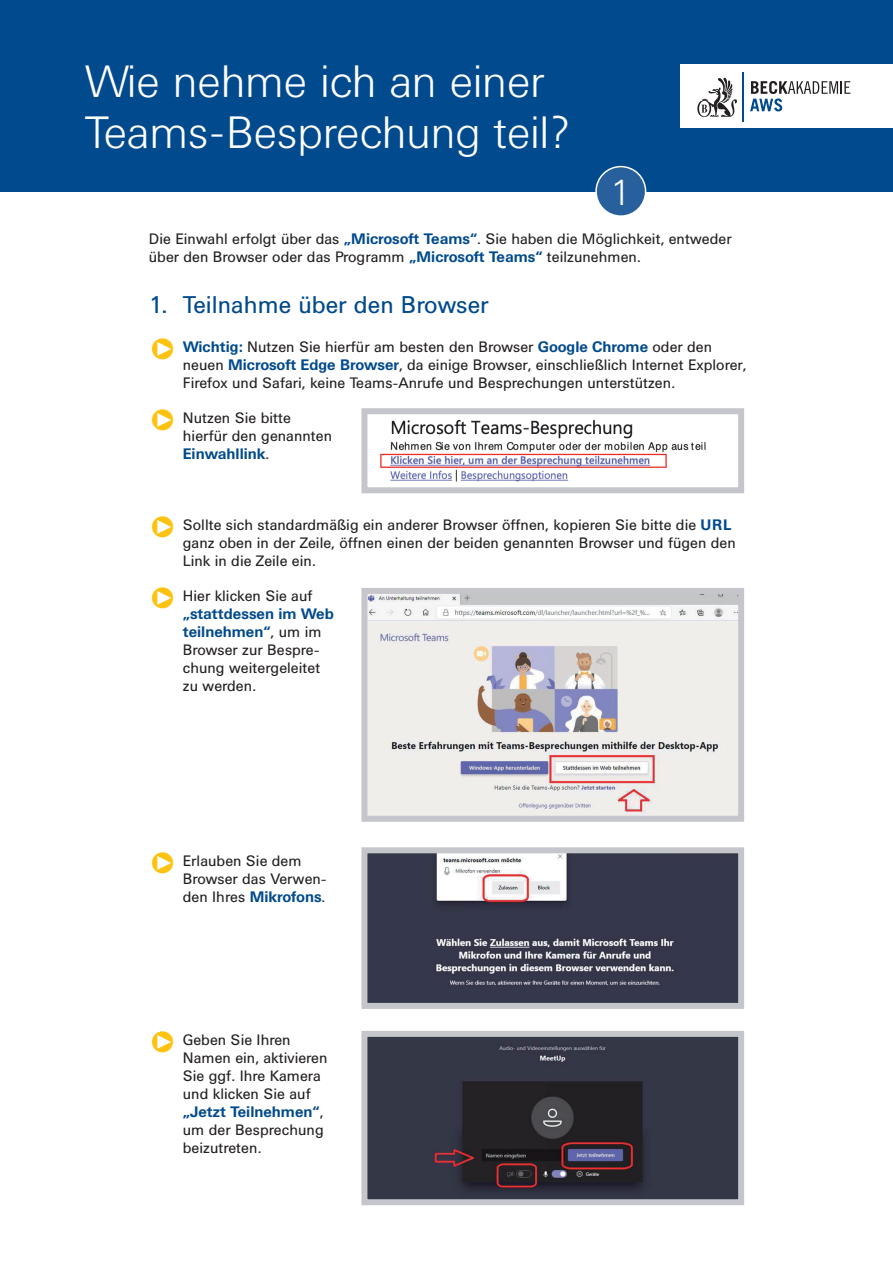
<style>
.page{position:relative;width:893px;height:1263px;background:#fff}
.page>*{position:absolute;margin:0;border:0;box-sizing:border-box;transform-origin:0 0}
.t1{font:300 45px/51px "Univers BQ";color:#fff}
.t2{font:300 36px "Univers BQ";color:#fff}
.t3{font:24px "Univers BQ";color:#004a8d}
.t4{font:15px/18px "Univers BQ";color:#231f20}
.s1{font-weight:700;color:#004a8d}
.s2{color:#fec210}
</style>
<div class="page">
<div style="left:0;top:0;width:893px;height:191px;background:#004a8d"></div>
<svg style="left:361px;top:408px;width:383px;height:86px"></svg>
<svg style="left:361px;top:588px;width:383px;height:234px;background:#dddadb"></svg>
<svg style="left:361px;top:847px;width:383px;height:162px;background:#5e5f6f"></svg>
<svg style="left:361px;top:1031px;width:383px;height:175px;background:#42414d"></svg>
<div style="left:680px;top:64px;width:213px;height:64px;background:#fff"></div>
<svg style="left:697px;top:78px;width:40px;height:39px"></svg>
<hr style="left:742px;top:72px;width:1px;height:50px;background:#004a8d">
<svg style="left:750px;top:81px;width:100px;height:30px"></svg>
<div style="left:596px;top:167px;width:50px;height:49px;background:#27609d;border-radius:50%"></div>
<div style="left:595px;top:166px;width:51px;height:51px;border:2px solid #fff;border-radius:50%"></div>
<h1 class="t1" style="left:85px;top:57px;width:486px">Wie nehme ich an einer<br>Teams-Besprechung teil?</h1>
<h2 class="t2" style="left:610px;top:172px;width:22px">1</h2>
<p class="t4" style="left:149px;top:231px;width:584px">Die Einwahl erfolgt über das <span class="s1">„Microsoft Teams“</span>. Sie haben die Möglichkeit, entweder über den Browser oder das Programm <span class="s1">„Microsoft Teams“</span> teilzunehmen.</p>
<h3 class="t3" style="left:149px;top:291px;width:341px">1. Teilnahme über den Browser</h3>
<p class="t4" style="left:183px;top:338px;width:565px;text-indent:-34px"><span class="s2">❑</span> <span class="s1">Wichtig:</span> Nutzen Sie hierfür am besten den Browser <span class="s1">Google Chrome</span> oder den neuen <span class="s1">Microsoft Edge Browser</span>, da einige Browser, einschließlich Internet Explorer,<br>Firefox und Safari, keine Teams-Anrufe und Besprechungen unterstützen.</p>
<p class="t4" style="left:183px;top:409px;width:151px;text-indent:-34px"><span class="s2">❑</span> Nutzen Sie bitte hierfür den genannten<br><span class="s1">Einwahllink</span>.</p>
<p class="t4" style="left:183px;top:516px;width:554px;text-indent:-34px"><span class="s2">❑</span> Sollte sich standardmäßig ein anderer Browser öffnen, kopieren Sie bitte die <span class="s1">URL </span>ganz oben in der Zeile, öffnen einen der beiden genannten Browser und fügen den<br>Link in die Zeile ein.</p>
<p class="t4" style="left:183px;top:587px;width:152px;text-indent:-34px"><span class="s2">❑</span> Hier klicken Sie auf <span class="s1">„stattdessen im Web teilnehmen“</span>, um im<br>Browser zur Bespre&shy;chung weitergeleitet zu werden.</p>
<p class="t4" style="left:183px;top:852px;width:146px;text-indent:-34px"><span class="s2">❑</span> Erlauben Sie dem<br>Browser das Verwen&shy;den Ihres <span class="s1">Mikrofons</span>.</p>
<p class="t4" style="left:183px;top:1031px;width:146px;text-indent:-34px"><span class="s2">❑</span> Geben Sie Ihren<br>Namen ein, aktivieren<br>Sie ggf. Ihre Kamera und klicken Sie auf <span class="s1">„Jetzt Teilnehmen“</span>, um der Besprechung beizutreten.</p>
</div>
